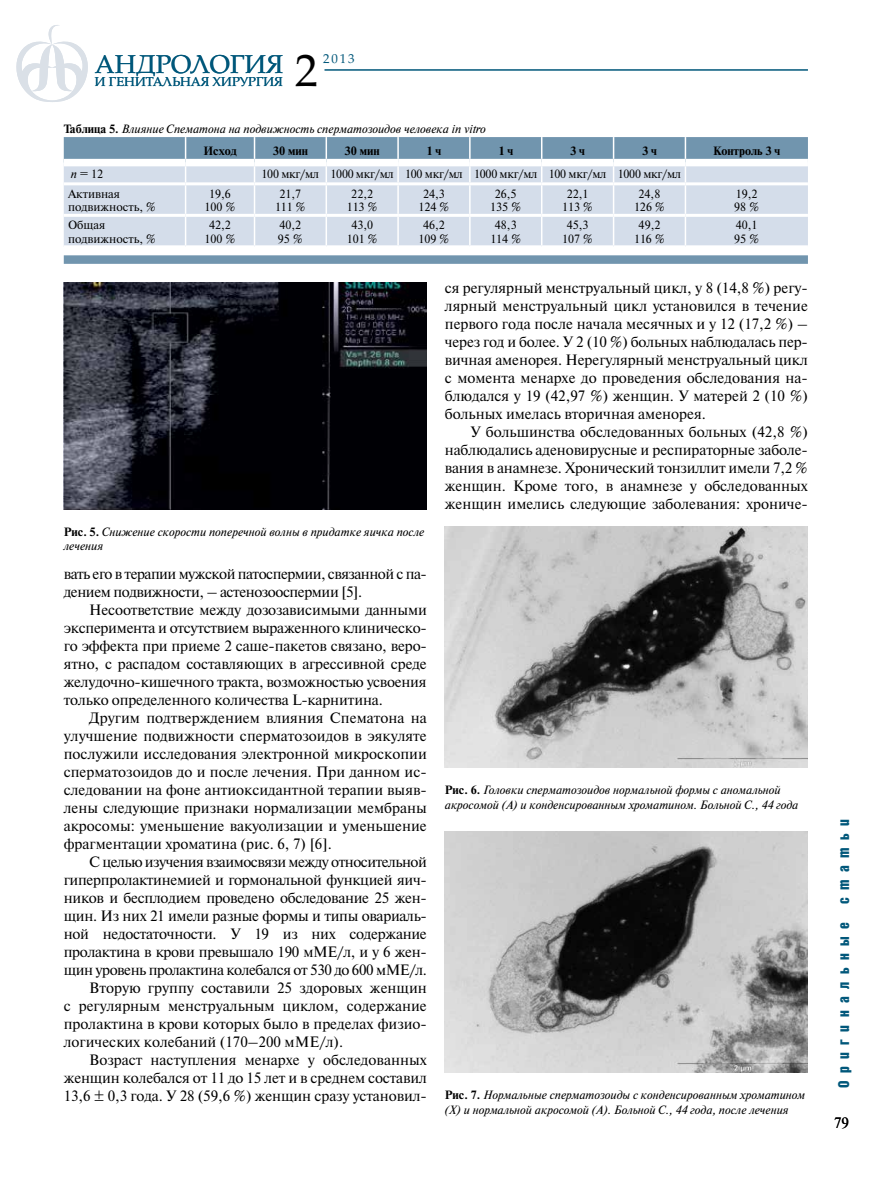
<style>
.page{position:relative;width:893px;height:1191px;background:#fff}
.page>*{position:absolute;margin:0;border:0;box-sizing:border-box;transform-origin:0 0}
.t1{font:45.45px "AG Palatial";color:#000}
.t2{font:25.65px "AG Palatial";color:#00577a}
.t3{font:15px/18px "Newton C";letter-spacing:-.01em;color:#000;text-align:justify}
.t4{font:15px/18px "Newton C";letter-spacing:-.035em;color:#000}
.t5{font:15px "Newton C";letter-spacing:-.03em;color:#000}
.t6{font:15px "Bastion Kontrast Alt C";letter-spacing:.5em;color:#00577a}
.t7{font:12.9px "AG Palatial";color:#00577a}
.t8{font:italic 12px/14.4px "Newton C";color:#000}
.t9{font:12px/13.5px "Newton C";color:#000;text-align:center}
.t10{font:12px "Newton C";letter-spacing:-.02em;color:#000}
.t11{font:700 12px "Newton C";color:#000}
.s1{font-weight:700;font-style:normal}
.s2{font-style:italic}
</style>
<div class="page">
<svg style="left:16px;top:25px;width:72px;height:77px"></svg>
<hr style="left:325px;top:70px;width:483px;height:1px;background:#00577a">
<svg style="left:64px;top:137px;width:744px;height:127px;fill:#7195ae"></svg>
<div style="left:64px;top:166px;width:744px;height:79px;background:#d4ddea"></div>
<svg style="left:185px;top:137px;width:1px;height:22px"></svg>
<svg style="left:254px;top:137px;width:1px;height:22px"></svg>
<svg style="left:326px;top:137px;width:1px;height:22px"></svg>
<hr style="left:397px;top:137px;width:2px;height:22px;background:#fff">
<hr style="left:469px;top:137px;width:2px;height:22px;background:#fff">
<svg style="left:541px;top:137px;width:1px;height:22px"></svg>
<svg style="left:613px;top:137px;width:1px;height:22px"></svg>
<svg style="left:685px;top:137px;width:1px;height:22px"></svg>
<div style="left:64px;top:159px;width:122px;height:7px;background:#fff"></div>
<div style="left:186px;top:159px;width:69px;height:7px;background:#fff"></div>
<div style="left:255px;top:159px;width:71px;height:7px;background:#fff"></div>
<div style="left:326px;top:159px;width:72px;height:7px;background:#fff"></div>
<div style="left:398px;top:159px;width:72px;height:7px;background:#fff"></div>
<div style="left:470px;top:159px;width:72px;height:7px;background:#fff"></div>
<div style="left:542px;top:159px;width:72px;height:7px;background:#fff"></div>
<div style="left:614px;top:159px;width:71px;height:7px;background:#fff"></div>
<div style="left:685px;top:159px;width:123px;height:7px;background:#fff"></div>
<svg style="left:397px;top:166px;width:2px;height:16px"></svg>
<svg style="left:469px;top:166px;width:2px;height:16px"></svg>
<hr style="left:397px;top:185px;width:2px;height:29px;background:#fff">
<hr style="left:469px;top:185px;width:2px;height:29px;background:#fff">
<svg style="left:185px;top:166px;width:1px;height:79px"></svg>
<svg style="left:254px;top:166px;width:1px;height:79px"></svg>
<svg style="left:326px;top:166px;width:1px;height:79px"></svg>
<hr style="left:397px;top:217px;width:2px;height:28px;background:#fff">
<hr style="left:469px;top:217px;width:2px;height:28px;background:#fff">
<svg style="left:541px;top:166px;width:1px;height:79px"></svg>
<svg style="left:613px;top:166px;width:1px;height:79px"></svg>
<svg style="left:685px;top:166px;width:1px;height:79px"></svg>
<hr style="left:64px;top:182px;width:122px;height:3px;background:#fff">
<hr style="left:186px;top:182px;width:69px;height:3px;background:#fff">
<hr style="left:255px;top:182px;width:71px;height:3px;background:#fff">
<hr style="left:326px;top:182px;width:72px;height:3px;background:#fff">
<hr style="left:398px;top:182px;width:72px;height:3px;background:#fff">
<hr style="left:470px;top:182px;width:72px;height:3px;background:#fff">
<hr style="left:542px;top:182px;width:72px;height:3px;background:#fff">
<hr style="left:614px;top:182px;width:71px;height:3px;background:#fff">
<hr style="left:685px;top:182px;width:123px;height:3px;background:#fff">
<hr style="left:64px;top:214px;width:122px;height:3px;background:#fff">
<hr style="left:186px;top:214px;width:69px;height:3px;background:#fff">
<hr style="left:255px;top:214px;width:71px;height:3px;background:#fff">
<hr style="left:326px;top:214px;width:72px;height:3px;background:#fff">
<hr style="left:398px;top:214px;width:72px;height:3px;background:#fff">
<hr style="left:470px;top:214px;width:72px;height:3px;background:#fff">
<hr style="left:542px;top:214px;width:72px;height:3px;background:#fff">
<hr style="left:614px;top:214px;width:71px;height:3px;background:#fff">
<hr style="left:685px;top:214px;width:123px;height:3px;background:#fff">
<hr style="left:64px;top:245px;width:122px;height:3px;background:#fff">
<hr style="left:186px;top:245px;width:69px;height:3px;background:#fff">
<hr style="left:255px;top:245px;width:71px;height:3px;background:#fff">
<hr style="left:326px;top:245px;width:72px;height:3px;background:#fff">
<hr style="left:398px;top:245px;width:72px;height:3px;background:#fff">
<hr style="left:470px;top:245px;width:72px;height:3px;background:#fff">
<hr style="left:542px;top:245px;width:72px;height:3px;background:#fff">
<hr style="left:614px;top:245px;width:71px;height:3px;background:#fff">
<hr style="left:685px;top:245px;width:123px;height:3px;background:#fff">
<img style="left:64px;top:283px;width:363px;height:226px">
<img style="left:445px;top:526px;width:363px;height:241px">
<img style="left:445px;top:831px;width:363px;height:241px">
<h2 class="t2" style="left:95px;top:49px;width:190px">АНДРОЛОГИЯ</h2>
<p class="t7" style="left:95px;top:74px;width:189px">И ГЕНИТАЛЬНАЯ ХИРУРГИЯ</p>
<p class="t7" style="left:323px;top:51px;width:33px">2013</p>
<h1 class="t1" style="left:295px;top:44px;width:24px">2</h1>
<p class="t8" style="left:203px;top:118px;width:284px;line-height:21.8px;text-indent:-140px"><span class="s1">Таблица 5.</span> Влияние Спематона на подвижность сперматозоидов человека in vitro<br><span class="s1">Исход</span></p>
<p class="t11" style="left:273px;top:144px;width:37px">30 мин</p>
<p class="t11" style="left:345px;top:144px;width:37px">30 мин</p>
<p class="t11" style="left:427px;top:144px;width:16px">1 ч</p>
<p class="t11" style="left:498px;top:144px;width:16px">1 ч</p>
<p class="t11" style="left:570px;top:144px;width:16px">3 ч</p>
<p class="t11" style="left:642px;top:144px;width:16px">3 ч</p>
<p class="t11" style="left:713px;top:144px;width:69px">Контроль 3 ч</p>
<p class="t9" style="left:71px;top:167px;width:34px"><span class="s2">n</span>=12</p>
<p class="t10" style="left:262px;top:167px;width:421px">100 мкг/мл 1000 мкг/мл 100 мкг/мл 1000 мкг/мл 100 мкг/мл 1000 мкг/мл</p>
<p class="t9" style="left:68px;top:187px;width:90px;text-align:left">Активная подвижность, %</p>
<p class="t9" style="left:205px;top:187px;width:32px">19,6<br>100 %</p>
<p class="t9" style="left:275px;top:187px;width:32px">21,7<br>111 %</p>
<p class="t9" style="left:347px;top:187px;width:32px">22,2<br>113 %</p>
<p class="t9" style="left:418px;top:187px;width:32px">24,3<br>124 %</p>
<p class="t9" style="left:490px;top:187px;width:32px">26,5<br>135 %</p>
<p class="t9" style="left:562px;top:187px;width:32px">22,1<br>113 %</p>
<p class="t9" style="left:634px;top:187px;width:32px">24,8<br>126 %</p>
<p class="t9" style="left:734px;top:187px;width:26px;text-align:left">19,2<br>98 %</p>
<p class="t9" style="left:68px;top:218px;width:90px;text-align:left">Общая подвижность, %</p>
<p class="t9" style="left:205px;top:218px;width:32px">42,2<br>100 %</p>
<p class="t9" style="left:278px;top:218px;width:26px;text-align:left">40,2<br>95 %</p>
<p class="t9" style="left:347px;top:218px;width:32px">43,0<br>101 %</p>
<p class="t9" style="left:418px;top:218px;width:32px">46,2<br>109 %</p>
<p class="t9" style="left:490px;top:218px;width:32px">48,3<br>114 %</p>
<p class="t9" style="left:562px;top:218px;width:32px">45,3<br>107 %</p>
<p class="t9" style="left:634px;top:218px;width:32px">49,2<br>116 %</p>
<p class="t9" style="left:734px;top:218px;width:26px;text-align:left">40,1<br>95 %</p>
<p class="t8" style="left:64px;top:524px;width:362px"><span class="s1">Рис. 5.</span> Снижение скорости поперечной волны в придатке яичка после лечения</p>
<p class="t4" style="left:64px;top:565px;width:365px">вать его в терапии мужской патоспермии, связанной c па&shy;дением подвижности, – астенозооспермии [5].</p>
<p class="t3" style="left:64px;top:601px;width:365px;text-indent:26px">Несоответствие между дозозависимыми данными эксперимента и отсутствием выраженного клиническо&shy;го эффекта при приеме 2 саше-пакетов связано, веро&shy;ятно, c распадом составляющих в агрессивной среде желудочно-кишечного тракта, возможностью усвоения только определенного количества L-карнитина.</p>
<p class="t3" style="left:64px;top:709px;width:365px;text-indent:26px">Другим подтверждением влияния Спематона на улучшение подвижности сперматозоидов в эякуляте послужили исследования электронной микроскопии сперматозоидов до и после лечения. При данном ис&shy;следовании на фоне антиоксидантной терапии выяв&shy;лены следующие признаки нормализации мембраны акросомы: уменьшение вакуолизации и уменьшение фрагментации хроматина (рис. 6, 7) [6].</p>
<p class="t4" style="left:89px;top:853px;width:339px">С целью изучения взаимосвязи между относительной</p>
<p class="t3" style="left:64px;top:871px;width:365px">гиперпролактинемией и гормональной функцией яич-</p>
<p class="t3" style="left:64px;top:889px;width:365px">ников и бесплодием проведено обследование 25 жен-</p>
<p class="t3" style="left:64px;top:907px;width:365px">щин. Из них 21 имели разные формы и типы овариаль-</p>
<p class="t3" style="left:64px;top:925px;width:365px">ной недостаточности. У 19 из них содержание</p>
<p class="t3" style="left:64px;top:943px;width:365px">пролактина в крови превышало 190 мМЕ/л, и у 6 жен-</p>
<p class="t5" style="left:64px;top:962px;width:365px">щин уровень пролактина колебался от 530 до 600 мМЕ/л.</p>
<p class="t3" style="left:89px;top:979px;width:339px">Вторую группу составили 25 здоровых женщин</p>
<p class="t3" style="left:64px;top:997px;width:365px">c регулярным менструальным циклом, содержание</p>
<p class="t3" style="left:64px;top:1015px;width:365px">пролактина в крови которых было в пределах физио-</p>
<p class="t3" style="left:64px;top:1033px;width:281px">логических колебаний (170–200 мМЕ/л).</p>
<p class="t3" style="left:89px;top:1051px;width:339px">Возраст наступления менархе у обследованных</p>
<p class="t3" style="left:64px;top:1069px;width:365px">женщин колебался от 11 до 15 лет и в среднем составил</p>
<p class="t3" style="left:64px;top:1087px;width:365px">13,6 ± 0,3 года. У 28 (59,6 %) женщин сразу установил-</p>
<p class="t3" style="left:445px;top:279px;width:365px">ся регулярный менструальный цикл, у 8 (14,8 %) регу&shy;лярный менструальный цикл установился в течение первого года после начала месячных и у 12 (17,2 %) – через год и более. У 2 (10 %) больных наблюдалась пер&shy;вичная аменорея. Нерегулярный менструальный цикл c момента менархе до проведения обследования на&shy;блюдался у 19 (42,97 %) женщин. У матерей 2 (10 %) больных имелась вторичная аменорея.</p>
<p class="t3" style="left:445px;top:423px;width:365px;text-indent:26px">У большинства обследованных больных (42,8 %) наблюдались аденовирусные и респираторные заболе&shy;вания в анамнезе. Хронический тонзиллит имели 7,2 % женщин. Кроме того, в анамнезе у обследованных женщин имелись следующие заболевания: хрониче-</p>
<p class="t8" style="left:445px;top:783px;width:355px"><span class="s1">Рис. 6.</span> Головки сперматозоидов нормальной формы c аномальной акросомой (А) и конденсированным хроматином. Больной С., 44 года</p>
<p class="t8" style="left:445px;top:1088px;width:362px"><span class="s1">Рис. 7.</span> Нормальные сперматозоиды c конденсированным хроматином (Х) и нормальной акросомой (А). Больной С., 44 года, после лечения</p>
<p class="t6" style="left:836px;top:1088px;width:271px;rotate:-90deg">Оригинальные статьи</p>
<p class="t3" style="left:834px;top:1114px;width:17px">79</p>
</div>
